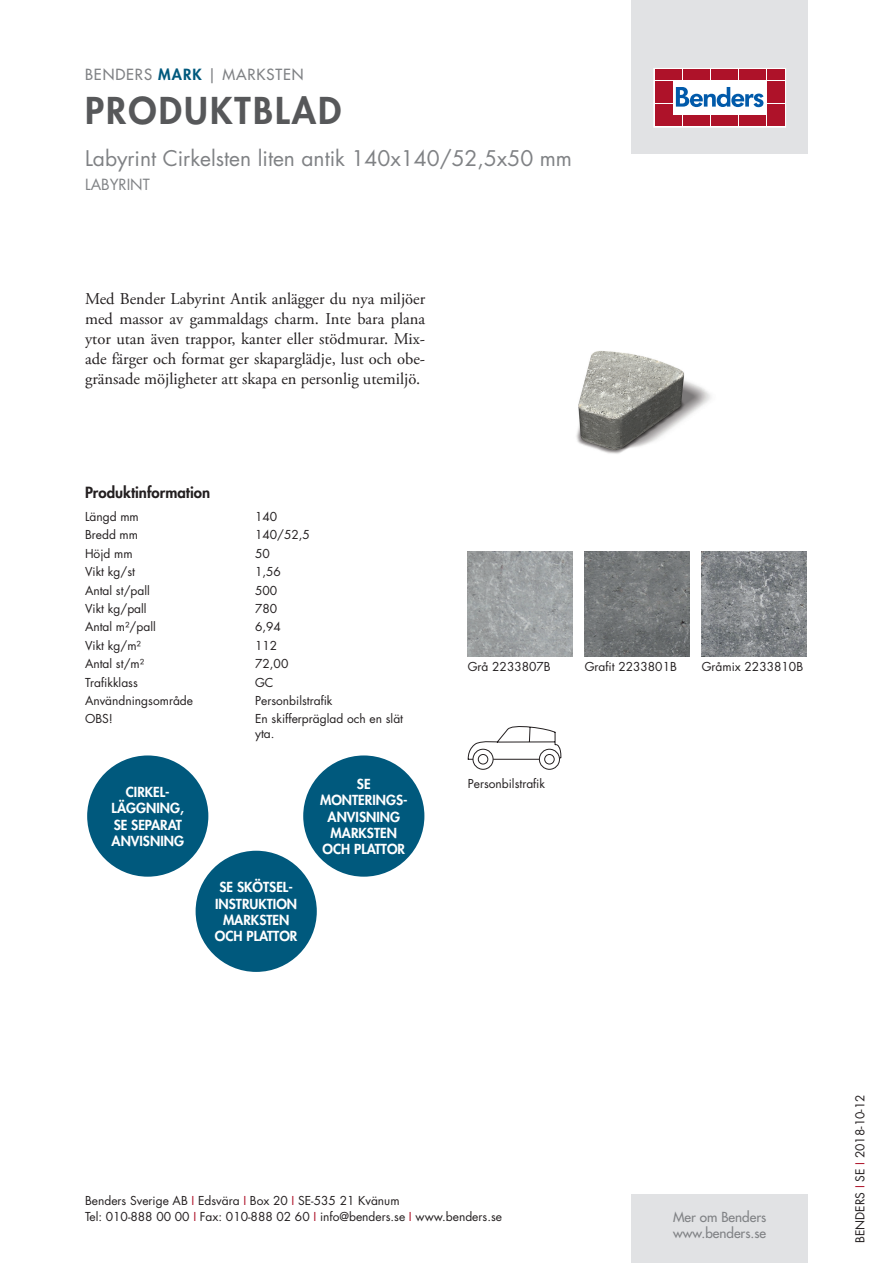
<style>
.page{position:relative;width:893px;height:1263px;background:#fff}
.page>*{position:absolute;margin:0;border:0;box-sizing:border-box;transform-origin:0 0}
.t1{font:800 36px "Futura Std";letter-spacing:.06em;color:#57585a}
.t2{font:21px "Futura Std";color:#808285}
.t3{font:16.5px/19.8px "Adobe Garamond Pro";color:#231f20;text-align:justify}
.t4{font:500 15px "Futura Std";letter-spacing:.06em;color:#808285}
.t5{font:800 15px "Futura Std";color:#231f20}
.t6{font:15px "Futura Std";color:#808285}
.t7{font:800 13.5px/16.2px "Futura Std";color:#fff;text-align:center}
.t8{font:500 13.5px/16.2px "Futura Std";color:#808285}
.t9{font:12px/16.5px "Futura Std";color:#231f20}
.s1{font-weight:800;color:#00597d}
.s2{color:#ae1229}
</style>
<div class="page">
<div style="left:631px;top:0;width:177px;height:153px;background:#e1e2e4"></div>
<div style="left:631px;top:1195px;width:177px;height:68px;background:#e1e2e4"></div>
<svg style="left:656px;top:70px;width:128px;height:55px;background:#ebc6cb"></svg>
<div style="left:654px;top:68px;width:132px;height:59px;border:1px solid #fff"></div>
<div style="left:655px;top:70px;width:8px;height:10px;background:#ae1229"></div>
<div style="left:664px;top:70px;width:8px;height:10px;background:#ae1229"></div>
<div style="left:655px;top:81px;width:8px;height:10px;background:#ae1229"></div>
<div style="left:664px;top:81px;width:8px;height:10px;background:#ae1229"></div>
<div style="left:655px;top:93px;width:8px;height:10px;background:#ae1229"></div>
<div style="left:664px;top:93px;width:8px;height:10px;background:#ae1229"></div>
<div style="left:655px;top:104px;width:8px;height:11px;background:#ae1229"></div>
<div style="left:664px;top:104px;width:8px;height:11px;background:#ae1229"></div>
<div style="left:655px;top:116px;width:8px;height:10px;background:#ae1229"></div>
<div style="left:664px;top:116px;width:8px;height:10px;background:#ae1229"></div>
<div style="left:674px;top:70px;width:8px;height:10px;background:#ae1229"></div>
<div style="left:683px;top:70px;width:8px;height:10px;background:#ae1229"></div>
<div style="left:692px;top:70px;width:8px;height:10px;background:#ae1229"></div>
<div style="left:702px;top:70px;width:8px;height:10px;background:#ae1229"></div>
<div style="left:711px;top:70px;width:8px;height:10px;background:#ae1229"></div>
<div style="left:720px;top:70px;width:8px;height:10px;background:#ae1229"></div>
<div style="left:730px;top:70px;width:8px;height:10px;background:#ae1229"></div>
<div style="left:739px;top:70px;width:8px;height:10px;background:#ae1229"></div>
<div style="left:748px;top:70px;width:8px;height:10px;background:#ae1229"></div>
<div style="left:758px;top:70px;width:8px;height:10px;background:#ae1229"></div>
<div style="left:674px;top:116px;width:8px;height:10px;background:#ae1229"></div>
<div style="left:683px;top:116px;width:8px;height:10px;background:#ae1229"></div>
<div style="left:692px;top:116px;width:8px;height:10px;background:#ae1229"></div>
<div style="left:702px;top:116px;width:8px;height:10px;background:#ae1229"></div>
<div style="left:711px;top:116px;width:8px;height:10px;background:#ae1229"></div>
<div style="left:720px;top:116px;width:8px;height:10px;background:#ae1229"></div>
<div style="left:730px;top:116px;width:8px;height:10px;background:#ae1229"></div>
<div style="left:739px;top:116px;width:8px;height:10px;background:#ae1229"></div>
<div style="left:748px;top:116px;width:8px;height:10px;background:#ae1229"></div>
<div style="left:758px;top:116px;width:8px;height:10px;background:#ae1229"></div>
<div style="left:767px;top:70px;width:8px;height:10px;background:#ae1229"></div>
<div style="left:776px;top:70px;width:8px;height:10px;background:#ae1229"></div>
<div style="left:767px;top:81px;width:8px;height:10px;background:#ae1229"></div>
<div style="left:776px;top:81px;width:8px;height:10px;background:#ae1229"></div>
<div style="left:767px;top:93px;width:8px;height:10px;background:#ae1229"></div>
<div style="left:776px;top:93px;width:8px;height:10px;background:#ae1229"></div>
<div style="left:767px;top:104px;width:8px;height:11px;background:#ae1229"></div>
<div style="left:776px;top:104px;width:8px;height:11px;background:#ae1229"></div>
<div style="left:767px;top:116px;width:8px;height:10px;background:#ae1229"></div>
<div style="left:776px;top:116px;width:8px;height:10px;background:#ae1229"></div>
<svg style="left:676px;top:87px;width:87px;height:20px;background:#8ab3d7"></svg>
<div style="left:303px;top:755px;width:121px;height:122px;background:#00597d;border-radius:50%"></div>
<div style="left:87px;top:755px;width:121px;height:122px;background:#00597d;border-radius:50%"></div>
<div style="left:196px;top:851px;width:121px;height:121px;background:#00597d;border-radius:50%"></div>
<img style="left:576px;top:351px;width:135px;height:103px">
<img style="left:468px;top:552px;width:105px;height:105px">
<img style="left:585px;top:552px;width:105px;height:105px">
<img style="left:702px;top:552px;width:105px;height:105px">
<div style="left:473px;top:749px;width:20px;height:21px;border:1px solid #231f20;border-radius:50%"></div>
<div style="left:539px;top:749px;width:21px;height:21px;border:1px solid #231f20;border-radius:50%"></div>
<svg style="left:468px;top:726px;width:93px;height:39px"></svg>
<p class="t4" style="left:85px;top:65px;width:220px">BENDERS <span class="s1">MARK</span> | MARKSTEN</p>
<h1 class="t1" style="left:85px;top:87px;width:258px">PRODUKTBLAD</h1>
<h2 class="t2" style="left:85px;top:144px;width:488px">Labyrint Cirkelsten liten antik 140x140/52,5x50 mm</h2>
<p class="t6" style="left:85px;top:175px;width:66px">LABYRINT</p>
<p class="t3" style="left:85px;top:290px;width:342px">Med Bender Labyrint Antik anlägger du nya miljöer med massor av gammaldags charm. Inte bara plana ytor utan även trappor, kanter eller stödmurar. Mix&shy;ade färger och format ger skaparglädje, lust och obe&shy;gränsade möjligheter att skapa en personlig utemiljö.</p>
<p class="t5" style="left:85px;top:483px;width:127px">Produktinformation</p>
<p class="t9" style="left:85px;top:508px;width:55px">Längd mm</p>
<p class="t9" style="left:255px;top:508px;width:24px">140</p>
<p class="t9" style="left:85px;top:527px;width:55px">Bredd mm</p>
<p class="t9" style="left:255px;top:527px;width:56px">140/52,5</p>
<p class="t9" style="left:85px;top:545px;width:49px">Höjd mm</p>
<p class="t9" style="left:255px;top:545px;width:16px">50</p>
<p class="t9" style="left:85px;top:563px;width:51px">Vikt kg/st</p>
<p class="t9" style="left:255px;top:563px;width:27px">1,56</p>
<p class="t9" style="left:85px;top:582px;width:66px">Antal st/pall</p>
<p class="t9" style="left:255px;top:582px;width:24px">500</p>
<p class="t9" style="left:85px;top:600px;width:63px">Vikt kg/pall</p>
<p class="t9" style="left:255px;top:600px;width:24px">780</p>
<p class="t9" style="left:85px;top:619px;width:72px">Antal m²/pall</p>
<p class="t9" style="left:255px;top:619px;width:27px">6,94</p>
<p class="t9" style="left:85px;top:637px;width:57px">Vikt kg/m²</p>
<p class="t9" style="left:255px;top:637px;width:24px">112</p>
<p class="t9" style="left:85px;top:656px;width:61px">Antal st/m²</p>
<p class="t9" style="left:255px;top:656px;width:35px">72,00</p>
<p class="t9" style="left:85px;top:674px;width:54px">Trafikklass</p>
<p class="t9" style="left:255px;top:674px;width:20px">GC</p>
<p class="t9" style="left:85px;top:692px;width:110px">Användningsområde</p>
<p class="t9" style="left:255px;top:692px;width:79px">Personbilstrafik</p>
<p class="t9" style="left:85px;top:711px;width:29px">OBS!</p>
<p class="t9" style="left:255px;top:712px;width:149px;line-height:14.4px">En skifferpräglad och en slät yta.</p>
<p class="t7" style="left:320px;top:776px;width:89px">SE<br>MONTERINGS-<br>ANVISNING<br>MARKSTEN<br>OCH PLATTOR</p>
<p class="t7" style="left:112px;top:784px;width:74px">CIRKEL-<br>LÄGGNING,<br>SE SEPARAT<br>ANVISNING</p>
<p class="t7" style="left:215px;top:879px;width:84px">SE SKÖTSEL-<br>INSTRUKTION<br>MARKSTEN<br>OCH PLATTOR</p>
<p class="t9" style="left:468px;top:659px;width:85px">Grå 2233807B</p>
<p class="t9" style="left:585px;top:659px;width:94px">Grafit 2233801B</p>
<p class="t9" style="left:702px;top:659px;width:103px">Gråmix 2233810B</p>
<p class="t9" style="left:468px;top:776px;width:79px">Personbilstrafik</p>
<p class="t9" style="left:85px;top:1192px;width:418px">Benders Sverige AB <span class="s2">I</span> Edsvära <span class="s2">I</span> Box 20 <span class="s2">I</span> SE-535 21 Kvänum<br>Tel: 010-888 00 00 <span class="s2">I</span> Fax: 010-888 02 60 <span class="s2">I</span> info@benders.se <span class="s2">I</span> www.benders.se</p>
<p class="t8" style="left:673px;top:1209px;width:95px">Mer om Benders www.benders.se</p>
<p class="t9" style="left:852px;top:1243px;width:150px;rotate:-90deg">BENDERS <span class="s2">I</span> SE <span class="s2">I</span> 2018-10-12</p>
</div>
